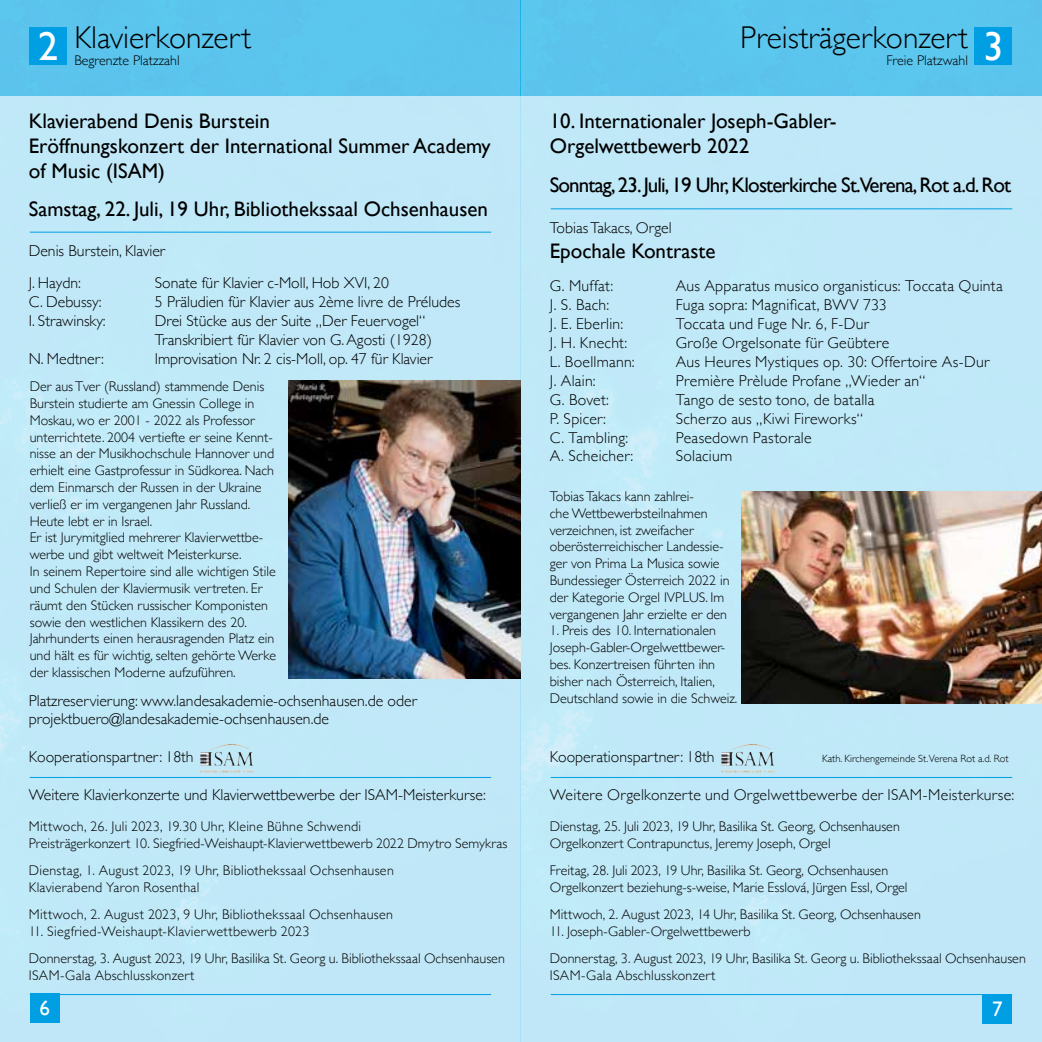
<style>
.page{position:relative;width:1042px;height:1042px;background:#fff}
.page>*{position:absolute;margin:0;border:0;box-sizing:border-box;transform-origin:0 0}
.t1{font:40.25px "Gill Sans";color:#fff}
.t2{font:300 31.5px "Gill Sans";color:#000}
.t3{font:21px/25.2px "Gill Sans";color:#000}
.t4{font:21px "Gill Sans";letter-spacing:-.04em;color:#000}
.t5{font:21px "Gill Sans";color:#fff}
.t6{font:300 15.75px/18.9px "Gill Sans";color:#000}
.t7{font:300 15.75px "Gill Sans";letter-spacing:.02em;color:#000}
.t8{font:300 14px/16.8px "Gill Sans";color:#000}
.t9{font:300 14px/16.8px "Gill Sans";letter-spacing:.02em;color:#000}
.t10{font:300 10.5px "Gill Sans";color:#000}
</style>
<div class="page">
<div style="left:0;top:0;width:1042px;height:96px;background:#5bc5ee"></div>
<div style="left:521px;top:96px;width:521px;height:946px;background:#c0e8f8"></div>
<div style="left:975px;top:27px;width:37px;height:37px;background:#009fe3"></div>
<hr style="left:551px;top:208px;width:461px;height:1px;background:#009fe3">
<hr style="left:551px;top:777px;width:461px;height:1px;background:#009fe3">
<hr style="left:551px;top:994px;width:461px;height:1px;background:#009fe3">
<img style="left:728px;top:744px;width:45px;height:11px">
<img style="left:741px;top:491px;width:301px;height:212px">
<div style="left:0;top:96px;width:521px;height:946px;background:#c0e8f8"></div>
<hr style="left:30px;top:232px;width:461px;height:1px;background:#009fe3">
<hr style="left:30px;top:777px;width:461px;height:1px;background:#009fe3">
<hr style="left:30px;top:994px;width:461px;height:1px;background:#009fe3">
<div style="left:30px;top:27px;width:37px;height:37px;background:#009fe3"></div>
<img style="left:207px;top:744px;width:45px;height:12px">
<img style="left:289px;top:380px;width:232px;height:298px">
<div style="left:30px;top:993px;width:30px;height:29px;background:#009fe3"></div>
<div style="left:982px;top:994px;width:30px;height:30px;background:#009fe3"></div>
<h1 class="t1" style="left:38px;top:23px;width:22px">2</h1>
<h2 class="t2" style="left:74px;top:13px;width:178px">Klavierkonzert</h2>
<p class="t8" style="left:74px;top:51px;width:107px">Begrenzte Platzzahl</p>
<h3 class="t3" style="left:29px;top:108px;width:463px">Klavierabend Denis Burstein<br>Eröffnungskonzert der International Summer Academy of Music (ISAM)</h3>
<h3 class="t3" style="left:29px;top:196px;width:461px">Samstag, 22. Juli, 19 Uhr, Bibliothekssaal Ochsenhausen</h3>
<p class="t6" style="left:29px;top:233px;width:138px;line-height:32.9px">Denis Burstein, Klavier<br>J. Haydn:</p>
<p class="t6" style="left:155px;top:273px;width:236px">Sonate für Klavier c-Moll, Hob XVI, 20</p>
<p class="t6" style="left:29px;top:292px;width:74px">C. Debussy:</p>
<p class="t6" style="left:155px;top:292px;width:307px">5 Präludien für Klavier aus 2ème livre de Préludes</p>
<p class="t6" style="left:29px;top:311px;width:78px">I. Strawinsky:</p>
<p class="t6" style="left:155px;top:311px;width:279px">Drei Stücke aus der Suite „Der Feuervogel“<br>Transkribiert für Klavier von G. Agosti (1928)</p>
<p class="t6" style="left:29px;top:349px;width:77px">N. Medtner:</p>
<p class="t6" style="left:155px;top:349px;width:279px">Improvisation Nr. 2 cis-Moll, op. 47 für Klavier</p>
<p class="t8" style="left:30px;top:378px;width:248px">Der aus Tver (Russland) stammende Denis Burstein studierte am Gnessin College in Moskau, wo er 2001 - 2022 als Professor unterrichtete. 2004 vertiefte er seine Kennt&shy;nisse an der Musikhochschule Hannover und erhielt eine Gastprofessur in Südkorea. Nach dem Einmarsch der Russen in der Ukraine verließ er im vergangenen Jahr Russland.<br>Heute lebt er in Israel.<br>Er ist Jurymitglied mehrerer Klavierwettbe&shy;werbe und gibt weltweit Meisterkurse.<br>In seinem Repertoire sind alle wichtigen Stile und Schulen der Klaviermusik vertreten. Er räumt den Stücken russischer Komponisten sowie den westlichen Klassikern des 20.<br>Jahrhunderts einen herausragenden Platz ein und hält es für wichtig, selten gehörte Werke der klassischen Moderne aufzuführen.</p>
<p class="t6" style="left:29px;top:690px;width:390px">Platzreservierung: www.landesakademie-ochsenhausen.de oder projektbuero@landesakademie-ochsenhausen.de</p>
<p class="t6" style="left:29px;top:747px;width:166px">Kooperationspartner: 18th</p>
<p class="t6" style="left:29px;top:785px;width:458px">Weitere Klavierkonzerte und Klavierwettbewerbe der ISAM-Meisterkurse:</p>
<p class="t8" style="left:29px;top:817px;width:480px">Mittwoch, 26. Juli 2023, 19.30 Uhr, Kleine Bühne Schwendi<br>Preisträgerkonzert 10. Siegfried-Weishaupt-Klavierwettbewerb 2022 Dmytro Semykras</p>
<p class="t9" style="left:29px;top:861px;width:367px">Dienstag, 1. August 2023, 19 Uhr, Bibliothekssaal Ochsenhausen<br>Klavierabend Yaron Rosenthal</p>
<p class="t9" style="left:29px;top:905px;width:366px">Mittwoch, 2. August 2023, 9 Uhr, Bibliothekssaal Ochsenhausen</p>
<p class="t8" style="left:29px;top:917px;width:478px;line-height:27.3px">11. Siegfried-Weishaupt-Klavierwettbewerb 2023<br>Donnerstag, 3. August 2023, 19 Uhr, Basilika St. Georg u. Bibliothekssaal Ochsenhausen</p>
<p class="t9" style="left:29px;top:966px;width:167px">ISAM-Gala Abschlusskonzert</p>
<h2 class="t2" style="left:740px;top:13px;width:229px">Preisträgerkonzert</h2>
<p class="t8" style="left:886px;top:51px;width:83px">Freie Platzwahl</p>
<h1 class="t1" style="left:983px;top:23px;width:22px">3</h1>
<h3 class="t3" style="left:550px;top:108px;width:288px">10. Internationaler Joseph-Gabler-<br>Orgelwettbewerb 2022</h3>
<h3 class="t4" style="left:550px;top:173px;width:463px">Sonntag, 23. Juli, 19 Uhr, Klosterkirche St.Verena, Rot a.d. Rot</h3>
<p class="t6" style="left:550px;top:218px;width:123px">Tobias Takacs, Orgel</p>
<h3 class="t3" style="left:550px;top:238px;width:167px">Epochale Kontraste</h3>
<p class="t6" style="left:550px;top:276px;width:65px">G. Muffat:</p>
<p class="t6" style="left:676px;top:276px;width:328px">Aus Apparatus musico organisticus: Toccata Quinta</p>
<p class="t6" style="left:550px;top:295px;width:61px">J. S. Bach:</p>
<p class="t6" style="left:676px;top:295px;width:212px">Fuga sopra: Magnificat, BWV 733</p>
<p class="t6" style="left:550px;top:314px;width:75px">J. E. Eberlin:</p>
<p class="t6" style="left:676px;top:314px;width:195px">Toccata und Fuge Nr. 6, F-Dur</p>
<p class="t6" style="left:550px;top:333px;width:79px">J. H. Knecht:</p>
<p class="t7" style="left:676px;top:330px;width:215px">Große Orgelsonate für Geübtere</p>
<p class="t6" style="left:550px;top:351px;width:86px">L. Boellmann:</p>
<p class="t7" style="left:676px;top:349px;width:315px">Aus Heures Mystiques op. 30: Offertoire As-Dur</p>
<p class="t6" style="left:550px;top:370px;width:47px">J. Alain:</p>
<p class="t7" style="left:676px;top:368px;width:251px">Première Prèlude Profane „Wieder an“</p>
<p class="t6" style="left:550px;top:389px;width:61px">G. Bovet:</p>
<p class="t6" style="left:676px;top:389px;width:200px">Tango de sesto tono, de batalla</p>
<p class="t6" style="left:550px;top:408px;width:58px">P. Spicer:</p>
<p class="t7" style="left:676px;top:406px;width:189px">Scherzo aus „Kiwi Fireworks“</p>
<p class="t6" style="left:550px;top:427px;width:80px">C. Tambling:</p>
<p class="t6" style="left:676px;top:427px;width:137px">Peasedown Pastorale</p>
<p class="t6" style="left:550px;top:446px;width:85px">A. Scheicher:</p>
<p class="t6" style="left:676px;top:446px;width:58px">Solacium</p>
<p class="t8" style="left:550px;top:487px;width:181px">Tobias Takacs kann zahlrei-<br>che Wettbewerbsteilnahmen verzeichnen, ist zweifacher oberösterreichischer Landessie&shy;ger von Prima La Musica sowie<br>Bundessieger Österreich 2022 in der Kategorie Orgel IVPLUS. Im vergangenen Jahr erzielte er den</p>
<p class="t8" style="left:550px;top:622px;width:189px">1. Preis des 10. Internationalen Joseph-Gabler-Orgelwettbewer&shy;bes. Konzertreisen führten ihn bisher nach Österreich, Italien, Deutschland sowie in die Schweiz.</p>
<p class="t6" style="left:550px;top:747px;width:166px">Kooperationspartner: 18th</p>
<p class="t10" style="left:822px;top:750px;width:188px">Kath. Kirchengemeinde St.Verena Rot a.d. Rot</p>
<p class="t7" style="left:550px;top:782px;width:466px">Weitere Orgelkonzerte und Orgelwettbewerbe der ISAM-Meisterkurse:</p>
<p class="t8" style="left:550px;top:817px;width:352px">Dienstag, 25. Juli 2023, 19 Uhr, Basilika St. Georg, Ochsenhausen<br>Orgelkonzert Contrapunctus, Jeremy Joseph, Orgel</p>
<p class="t8" style="left:550px;top:861px;width:359px">Freitag, 28. Juli 2023, 19 Uhr, Basilika St. Georg, Ochsenhausen<br>Orgelkonzert beziehung-s-weise, Marie Esslová, Jürgen Essl, Orgel</p>
<p class="t8" style="left:550px;top:905px;width:373px">Mittwoch, 2. August 2023, 14 Uhr, Basilika St. Georg, Ochsenhausen</p>
<p class="t8" style="left:550px;top:917px;width:478px;line-height:27.3px">11. Joseph-Gabler-Orgelwettbewerb<br>Donnerstag, 3. August 2023, 19 Uhr, Basilika St. Georg u. Bibliothekssaal Ochsenhausen</p>
<p class="t9" style="left:550px;top:966px;width:167px">ISAM-Gala Abschlusskonzert</p>
<h3 class="t5" style="left:39px;top:995px;width:12px">6</h3>
<h3 class="t5" style="left:992px;top:997px;width:12px">7</h3>
</div>
